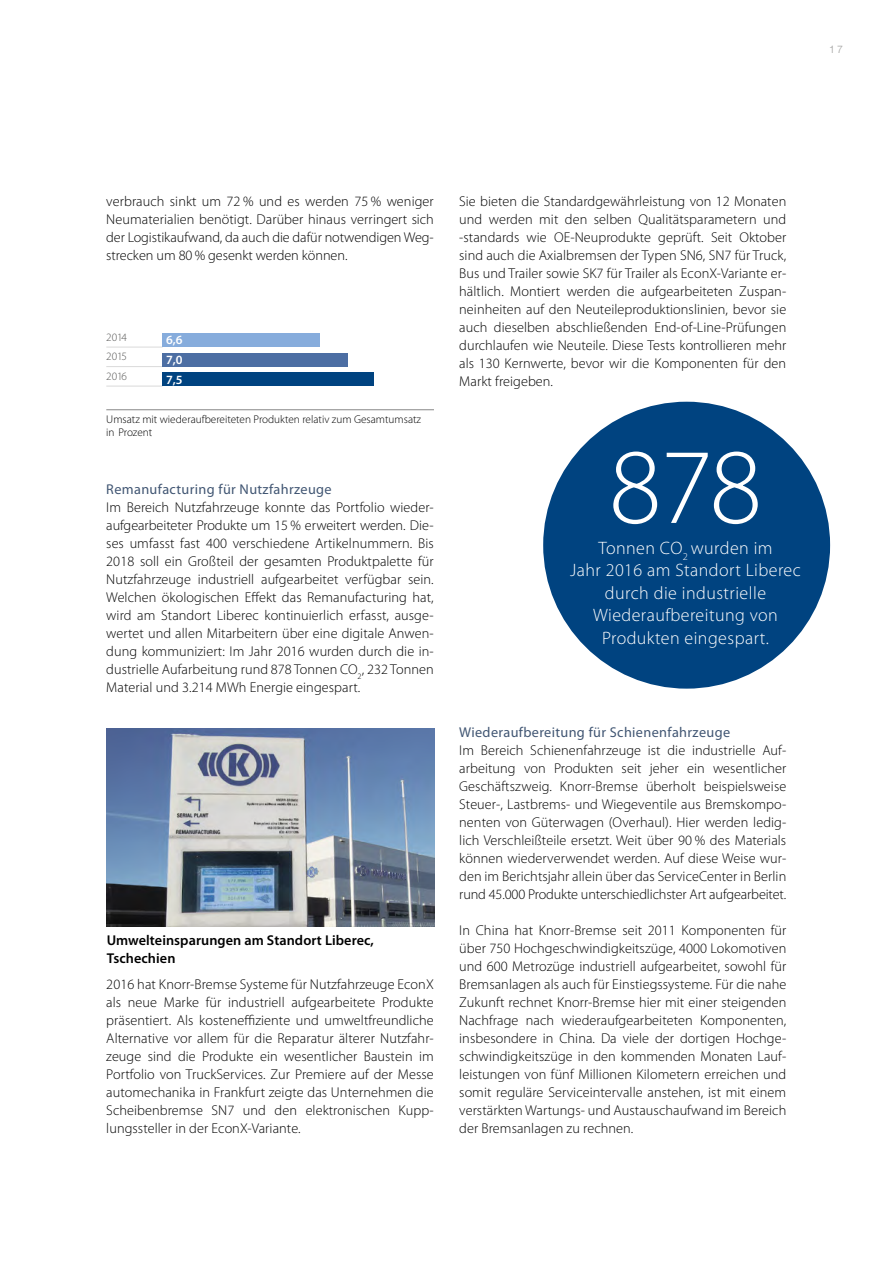
<style>
.page{position:relative;width:893px;height:1263px;background:#fff}
.page>*{position:absolute;margin:0;border:0;box-sizing:border-box;transform-origin:0 0}
.t1{font:300 108px "Myriad Pro";color:#fff}
.t2{font:300 18px/22.5px "Myriad Pro";letter-spacing:.025em;color:#fff;text-align:center}
.t3{font:300 14.25px/18px "Myriad Pro";letter-spacing:.005em;color:#000;text-align:justify}
.t4{font:14.25px "Myriad Pro";letter-spacing:.025em;color:#415673}
.t5{font:600 14.25px/18px "Myriad Pro";letter-spacing:.005em;color:#000}
.t6{font:600 12.6px/19.6px "Myriad Pro";color:#fff;text-align:justify}
.t7{font:300 11.25px/13.5px "Myriad Pro";color:#000}
.t8{font:300 11.25px/19.5px "Myriad Pro";letter-spacing:-.01em;color:#575756;text-align:justify}
.t9{font:300 10.5px "Helvetica Neue";color:#9d9d9c}
</style>
<div class="page">
<img style="left:107px;top:728px;width:327px;height:198px">
<hr style="left:106px;top:347px;width:57px;height:1px;background:#dadada">
<hr style="left:106px;top:366px;width:57px;height:1px;background:#dadada">
<hr style="left:106px;top:386px;width:57px;height:1px;background:#dadada">
<div style="left:163px;top:353px;width:185px;height:14px;background:#4c6ea3"></div>
<div style="left:163px;top:372px;width:211px;height:14px;background:#004380"></div>
<div style="left:163px;top:333px;width:157px;height:14px;background:#86acdc"></div>
<hr style="left:106px;top:409px;width:328px;height:1px;background:#878787">
<div style="left:543px;top:402px;width:287px;height:287px;background:#004380;border-radius:50%"></div>
<p class="t9" style="left:829px;top:40px;width:15px">17</p>
<p class="t3" style="left:106px;top:192px;width:329px">verbrauch sinkt um 72 % und es werden 75 % weniger Neumaterialien benötigt. Darüber hinaus verringert sich der Logistikaufwand, da auch die dafür notwendigen Weg&shy;strecken um 80 % gesenkt werden können.</p>
<p class="t8" style="left:106px;top:327px;width:22px">2014<br>2015<br>2016</p>
<p class="t6" style="left:166px;top:330px;width:18px">6,6<br>7,0<br>7,5</p>
<p class="t7" style="left:106px;top:412px;width:316px">Umsatz mit wiederaufbereiteten Produkten relativ zum Gesamtumsatz in Prozent</p>
<p class="t4" style="left:106px;top:481px;width:227px">Remanufacturing für Nutzfahrzeuge</p>
<p class="t3" style="left:106px;top:498px;width:329px">Im Bereich Nutzfahrzeuge konnte das Portfolio wieder&shy;aufgearbeiteter Produkte um 15 % erweitert werden. Die&shy;ses umfasst fast 400 verschiedene Artikelnummern. Bis 2018 soll ein Großteil der gesamten Produktpalette für Nutzfahrzeuge industriell aufgearbeitet verfügbar sein.<br>Welchen ökologischen Effekt das Remanufacturing hat, wird am Standort Liberec kontinuierlich erfasst, ausge&shy;wertet und allen Mitarbeitern über eine digitale Anwen&shy;dung kommuniziert: Im Jahr 2016 wurden durch die in&shy;dustrielle Aufarbeitung rund 878 Tonnen CO<sub>2</sub>, 232 Tonnen Material und 3.214 MWh Energie eingespart.</p>
<p class="t5" style="left:107px;top:931px;width:269px">Umwelteinsparungen am Standort Liberec,<br>Tschechien</p>
<p class="t3" style="left:106px;top:975px;width:329px">2016 hat Knorr-Bremse Systeme für Nutzfahrzeuge EconX als neue Marke für industriell aufgearbeitete Produkte präsentiert. Als kosteneffiziente und umweltfreundliche Alternative vor allem für die Reparatur älterer Nutzfahr&shy;zeuge sind die Produkte ein wesentlicher Baustein im Portfolio von TruckServices. Zur Premiere auf der Messe automechanika in Frankfurt zeigte das Unternehmen die Scheibenbremse SN7 und den elektronischen Kupp&shy;lungssteller in der EconX-Variante.</p>
<p class="t3" style="left:459px;top:192px;width:329px">Sie bieten die Standardgewährleistung von 12 Monaten und werden mit den selben Qualitätsparametern und -standards wie OE-Neuprodukte geprüft. Seit Oktober sind auch die Axialbremsen der Typen SN6, SN7 für Truck, Bus und Trailer sowie SK7 für Trailer als EconX-Variante er&shy;hältlich. Montiert werden die aufgearbeiteten Zuspan&shy;neinheiten auf den Neuteileproduktionslinien, bevor sie auch dieselben abschließenden End-of-Line-Prüfungen durchlaufen wie Neuteile. Diese Tests kontrollieren mehr als 130 Kernwerte, bevor wir die Komponenten für den Markt freigeben.</p>
<h1 class="t1" style="left:609px;top:422px;width:155px">878</h1>
<p class="t2" style="left:570px;top:536px;width:232px">Tonnen CO<sub>2</sub> wurden im<br>Jahr 2016 am Standort Liberec durch die industrielle<br>Wiederaufbereitung von<br>Produkten eingespart.</p>
<p class="t4" style="left:459px;top:724px;width:272px">Wiederaufbereitung für Schienenfahrzeuge</p>
<p class="t3" style="left:459px;top:741px;width:329px">Im Bereich Schienenfahrzeuge ist die industrielle Auf&shy;arbeitung von Produkten seit jeher ein wesentlicher Geschäftszweig. Knorr-Bremse überholt beispielsweise Steuer-, Lastbrems- und Wiegeventile aus Bremskompo&shy;nenten von Güterwagen (Overhaul). Hier werden ledig&shy;lich Verschleißteile ersetzt. Weit über 90 % des Materials können wiederverwendet werden. Auf diese Weise wur&shy;den im Berichtsjahr allein über das ServiceCenter in Berlin rund 45.000 Produkte unterschiedlichster Art aufgearbeitet.</p>
<p class="t3" style="left:459px;top:921px;width:329px">In China hat Knorr-Bremse seit 2011 Komponenten für über 750 Hochgeschwindigkeitszüge, 4000 Lokomotiven und 600 Metrozüge industriell aufgearbeitet, sowohl für Bremsanlagen als auch für Einstiegssysteme. Für die nahe Zukunft rechnet Knorr-Bremse hier mit einer steigenden Nachfrage nach wiederaufgearbeiteten Komponenten, insbesondere in China. Da viele der dortigen Hochge&shy;schwindigkeitszüge in den kommenden Monaten Lauf&shy;leistungen von fünf Millionen Kilometern erreichen und somit reguläre Serviceintervalle anstehen, ist mit einem verstärkten Wartungs- und Austauschaufwand im Bereich der Bremsanlagen zu rechnen.</p>
</div>
